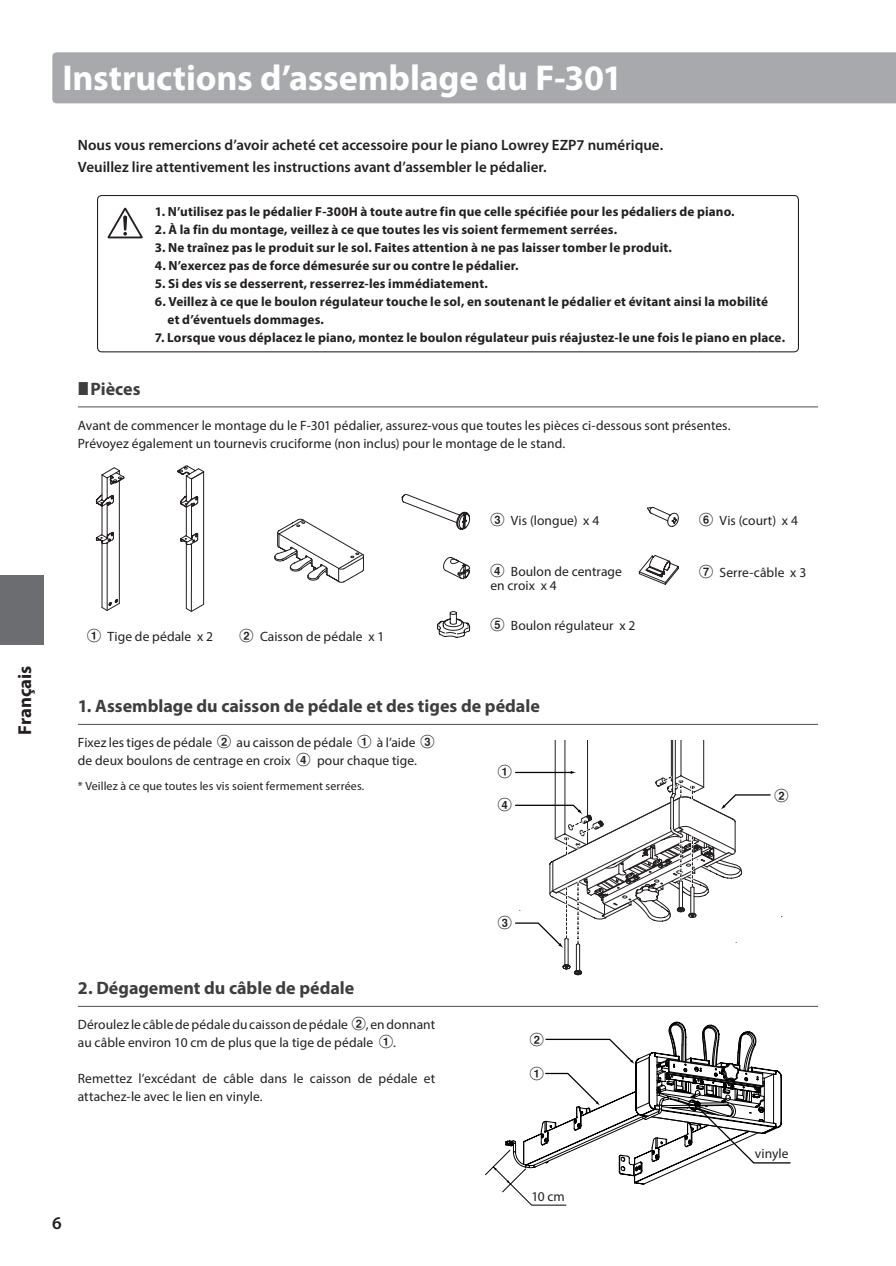
<style>
.page{position:relative;width:896px;height:1266px;background:#fff}
.page>*{position:absolute;margin:0;border:0;box-sizing:border-box;transform-origin:0 0}
._01_Section_Title{font:700 36px "Myriad Pro";letter-spacing:-.005em;color:#fff}
.t1{font:700 18.75px "Myriad Pro";letter-spacing:-.005em;color:#231f20}
._04_Body_Title{font:700 18px "Myriad Pro";color:#3e3e3f}
.Page_No__Left{font:600 18px "Myriad Pro";color:#231f20}
._03_Function_Explana{font:600 15px "Myriad Pro";color:#231f20}
._06_Body_Main_L-inde{font:13.5px/18px "Myriad Pro";letter-spacing:.005em;color:#231f20}
._22_キャプション{font:13.5px "Circle Posi A";color:#231f20}
.t2{font:700 13.2px/18px "Myriad Pro";letter-spacing:.01em;color:#231f20}
._06_Body_Main_Note{font:12px "Myriad Pro";letter-spacing:.01em;color:#231f20}
.s1{font-family:"Circle Posi A"}
</style>
<div class="page">
<div style="left:0;top:575px;width:44px;height:69px;background:#6c6d70"></div>
<div style="left:52px;top:52px;width:843px;height:51px;background:#a8a9ad"></div>
<hr style="left:78px;top:406px;width:740px;height:1px;background:#57585a">
<hr style="left:78px;top:724px;width:740px;height:1px;background:#57585a">
<hr style="left:78px;top:1005px;width:740px;height:1px;background:#57585a">
<div style="left:97px;top:195px;width:702px;height:157px;border:1px solid #231f20;border-radius:4px"></div>
<svg style="left:108px;top:208px;width:35px;height:30px"></svg>
<svg style="left:443px;top:557px;width:27px;height:22px"></svg>
<svg style="left:96px;top:467px;width:28px;height:144px"></svg>
<svg style="left:177px;top:465px;width:27px;height:147px"></svg>
<svg style="left:274px;top:518px;width:90px;height:64px"></svg>
<svg style="left:437px;top:611px;width:33px;height:27px"></svg>
<svg style="left:401px;top:494px;width:69px;height:36px"></svg>
<svg style="left:647px;top:507px;width:31px;height:20px"></svg>
<svg style="left:638px;top:555px;width:41px;height:30px"></svg>
<svg style="left:505px;top:1021px;width:286px;height:163px"></svg>
<svg style="left:515px;top:740px;width:256px;height:235px"></svg>
<h2 class="t1" style="left:12px;top:734px;width:70px;rotate:-90deg">Français</h2>
<p class="_01_Section_Title" style="left:62px;top:54px;width:561px">Instructions d’assemblage du F-301</p>
<p class="_03_Function_Explana" style="left:78px;top:137px;width:587px">Nous vous remercions d’avoir acheté cet accessoire pour le piano Lowrey EZP7 numérique.</p>
<p class="_03_Function_Explana" style="left:78px;top:159px;width:470px">Veuillez lire attentivement les instructions avant d’assembler le pédalier.</p>
<p class="t2" style="left:155px;top:202px;width:581px">1. N’utilisez pas le pédalier F-300H à toute autre fin que celle spécifiée pour les pédaliers de piano.</p>
<p class="t2" style="left:155px;top:220px;width:464px">2. À la fin du montage, veillez à ce que toutes les vis soient fermement serrées.</p>
<p class="t2" style="left:155px;top:238px;width:518px">3. Ne traînez pas le produit sur le sol. Faites attention à ne pas laisser tomber le produit.</p>
<p class="t2" style="left:155px;top:256px;width:365px">4. N’exercez pas de force démesurée sur ou contre le pédalier.</p>
<p class="t2" style="left:155px;top:274px;width:334px">5. Si des vis se desserrent, resserrez-les immédiatement.</p>
<p class="t2" style="left:168px;top:292px;width:602px;text-indent:-13px">6. Veillez à ce que le boulon régulateur touche le sol, en soutenant le pédalier et évitant ainsi la mobilité et d’éventuels dommages.</p>
<p class="t2" style="left:155px;top:328px;width:631px">7. Lorsque vous déplacez le piano, montez le boulon régulateur puis réajustez-le une fois le piano en place.</p>
<p class="_04_Body_Title" style="left:91px;top:377px;width:52px">Pièces</p>
<p class="_06_Body_Main_L-inde" style="left:78px;top:416px;width:654px">Avant de commencer le montage du le F-301 pédalier, assurez-vous que toutes les pièces ci-dessous sont présentes.</p>
<p class="_06_Body_Main_L-inde" style="left:78px;top:434px;width:489px">Prévoyez également un tournevis cruciforme (non inclus) pour le montage de le stand.</p>
<p class="_06_Body_Main_L-inde" style="left:87px;top:627px;width:128px"><span class="s1">A</span> Tige de pédale x 2</p>
<p class="_06_Body_Main_L-inde" style="left:239px;top:627px;width:146px"><span class="s1">B</span> Caisson de pédale x 1</p>
<p class="_06_Body_Main_L-inde" style="left:490px;top:511px;width:110px"><span class="s1">C</span> Vis (longue) x 4</p>
<p class="_06_Body_Main_L-inde" style="left:490px;top:564px;width:133px;line-height:13.8px"><span class="s1">D</span> Boulon de centrage en croix x 4</p>
<p class="_06_Body_Main_L-inde" style="left:490px;top:616px;width:147px"><span class="s1">E</span> Boulon régulateur x 2</p>
<p class="_04_Body_Title" style="left:78px;top:694px;width:463px">1. Assemblage du caisson de pédale et des tiges de pédale</p>
<p class="_06_Body_Main_L-inde" style="left:78px;top:733px;width:359px">Fixez les tiges de pédale <span class="s1">B</span> au caisson de pédale <span class="s1">A</span> à l’aide <span class="s1">C </span>de deux boulons de centrage en croix <span class="s1">D</span> pour chaque tige.</p>
<p class="_06_Body_Main_Note" style="left:78px;top:778px;width:288px">* Veillez à ce que toutes les vis soient fermement serrées.</p>
<p class="_22_キャプション" style="left:498px;top:765px;width:16px">A</p>
<p class="_22_キャプション" style="left:498px;top:798px;width:16px">D</p>
<p class="_06_Body_Main_L-inde" style="left:699px;top:511px;width:100px"><span class="s1">F</span> Vis (court) x 4</p>
<p class="_06_Body_Main_L-inde" style="left:699px;top:563px;width:109px"><span class="s1">G</span> Serre-câble x 3</p>
<p class="_22_キャプション" style="left:774px;top:788px;width:16px">B</p>
<p class="_04_Body_Title" style="left:78px;top:976px;width:278px">2. Dégagement du câble de pédale</p>
<p class="_06_Body_Main_L-inde" style="left:78px;top:1015px;width:359px">Déroulez le câble de pédale du caisson de pédale <span class="s1">B</span>, en donnant au câble environ 10 cm de plus que la tige de pédale <span class="s1">A</span>.</p>
<p class="_06_Body_Main_L-inde" style="left:78px;top:1069px;width:359px">Remettez l’excédant de câble dans le caisson de pédale et attachez-le avec le lien en vinyle.</p>
<p class="Page_No__Left" style="left:52px;top:1212px;width:11px">6</p>
<p class="_22_キャプション" style="left:498px;top:915px;width:16px">C</p>
<p class="_22_キャプション" style="left:530px;top:1032px;width:16px">B</p>
<p class="_22_キャプション" style="left:530px;top:1066px;width:16px">A</p>
<p class="_06_Body_Main_L-inde" style="left:531px;top:1186px;width:35px">10 cm</p>
<p class="_06_Body_Main_L-inde" style="left:755px;top:1144px;width:35px">vinyle</p>
</div>
